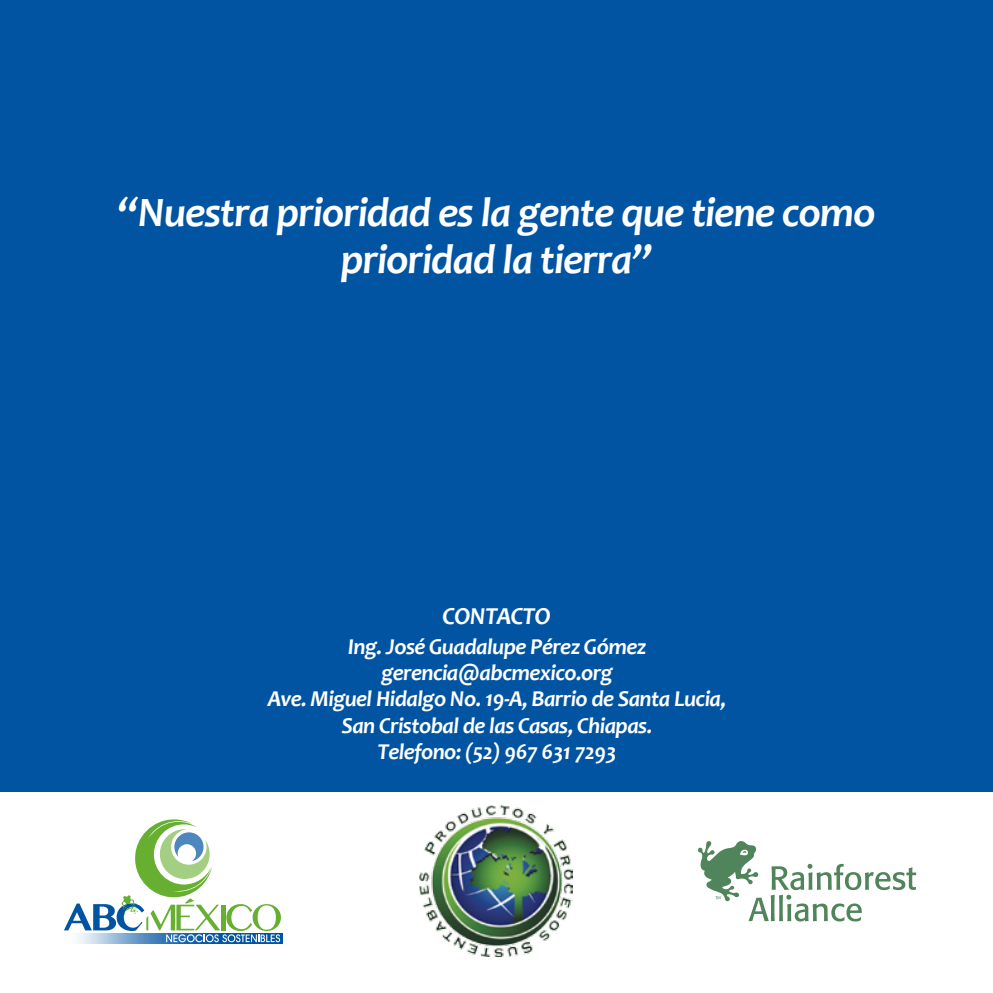
<style>
.page{position:relative;width:993px;height:993px;background:#fff}
.page>*{position:absolute;margin:0;border:0;box-sizing:border-box;transform-origin:0 0}
.t1{font:italic 700 42px/47.2px "Candara";letter-spacing:-.025em;color:#fff;text-align:center}
.t2{font:italic 700 24.5px "Candara";letter-spacing:-.025em;color:#fff}
.t3{font:italic 700 22.75px/26.2px "Candara";letter-spacing:-.025em;color:#fff;text-align:center}
</style>
<div class="page">
<div style="left:0;top:0;width:992px;height:791px;background:#0054a2"></div>
<svg style="left:698px;top:841px;width:217px;height:80px"></svg>
<svg style="left:78px;top:933px;width:204px;height:9px"></svg>
<svg style="left:64px;top:819px;width:217px;height:122px"></svg>
<img style="left:419px;top:805px;width:153px;height:151px">
<h1 class="t1" style="left:118px;top:188px;width:759px">“Nuestra prioridad es la gente que tiene como prioridad la tierra”</h1>
<p class="t2" style="left:442px;top:600px;width:109px">CONTACTO</p>
<p class="t3" style="left:268px;top:632px;width:459px">Ing. José Guadalupe Pérez Gómez gerencia@abcmexico.org<br>Ave. Miguel Hidalgo No. 19-A, Barrio de Santa Lucia, San Cristobal de las Casas, Chiapas.<br>Telefono: (52) 967 631 7293</p>
</div>
